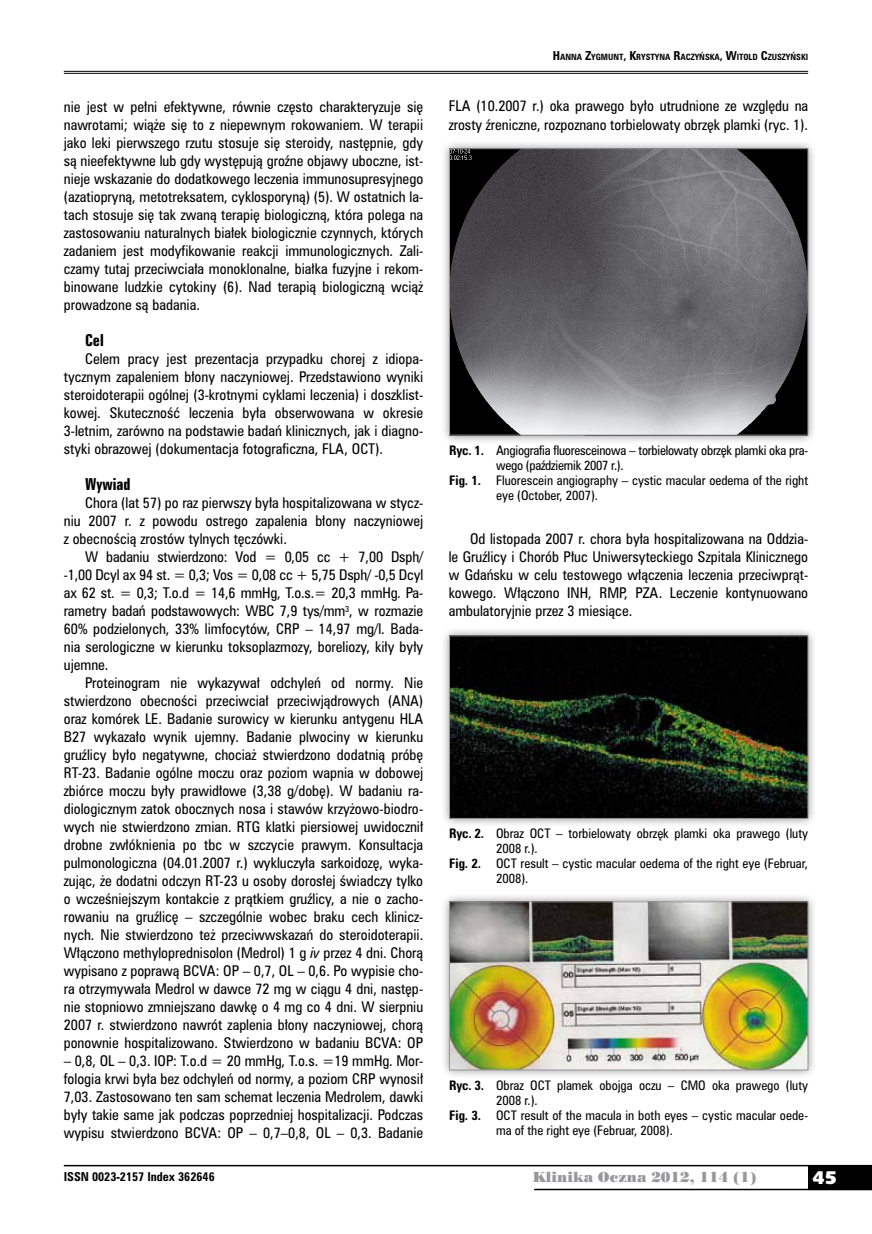
<style>
.page{position:relative;width:872px;height:1234px;background:#fff}
.page>*{position:absolute;margin:0;border:0;box-sizing:border-box;transform-origin:0 0}
.t1{font:18px "Humanst 531 U Blk PL";color:#fff}
.t2{font:15px "Zurich Bd X Cn PL";color:#000}
.t3{font:13.5px/18px "Zurich Cn PL";color:#000;text-align:justify}
.t4{font:13.5px "Poster Bodoni PL";color:#98989c}
.t5{font:12px "Zurich Cn PL";color:#000}
.t6{font:12px "Zurich Cn PL";letter-spacing:-.02em;color:#000}
.t7{font:700 11.25px "Zurich Cn PL";color:#000}
.t8{font:700 7.8px "Zurich Cn PL";color:#000}
.s1{font-style:italic}
.s2{font-size:11.25px}
.s3{font-weight:700}
</style>
<div class="page">
<div style="left:808px;top:1165px;width:64px;height:24px;background:#000"></div>
<hr style="left:64px;top:1164px;width:808px;height:2px;background:#000">
<hr style="left:534px;top:1188px;width:338px;height:1px;background:#000">
<hr style="left:64px;top:71px;width:744px;height:1px;background:#000">
<hr style="left:64px;top:73px;width:744px;height:1px;background:#000">
<div style="left:440px;top:139px;width:377px;height:305px;background:#000;opacity:.45"></div>
<img style="left:451px;top:150px;width:355px;height:283px">
<div style="left:449px;top:148px;width:359px;height:287px;border:1px solid #98989c"></div>
<div style="left:440px;top:626px;width:377px;height:201px;background:#000;opacity:.45"></div>
<img style="left:451px;top:637px;width:355px;height:179px">
<div style="left:449px;top:635px;width:359px;height:183px;border:1px solid #98989c"></div>
<div style="left:440px;top:892px;width:377px;height:186px;background:#000;opacity:.45"></div>
<img style="left:451px;top:903px;width:355px;height:164px">
<div style="left:449px;top:901px;width:359px;height:168px;border:1px solid #98989c"></div>
<p class="t3" style="left:64px;top:97px;width:361px">nie jest w pełni efektywne, równie często charakteryzuje się nawrotami; wiąże się to z niepewnym rokowaniem. W terapii jako leki pierwszego rzutu stosuje się steroidy, następnie, gdy są nieefektywne lub gdy występują groźne objawy uboczne, ist&shy;nieje wskazanie do dodatkowego leczenia immunosupresyjnego (azatiopryną, metotreksatem, cyklosporyną) (5). W ostatnich la&shy;tach stosuje się tak zwaną terapię biologiczną, która polega na zastosowaniu naturalnych białek biologicznie czynnych, których zadaniem jest modyfikowanie reakcji immunologicznych. Zali&shy;czamy tutaj przeciwciała monoklonalne, białka fuzyjne i rekom&shy;binowane ludzkie cytokiny (6). Nad terapią biologiczną wciąż prowadzone są badania.</p>
<p class="t2" style="left:85px;top:330px;width:20px">Cel</p>
<p class="t3" style="left:64px;top:349px;width:361px;text-indent:21px">Celem pracy jest prezentacja przypadku chorej z idiopa&shy;tycznym zapaleniem błony naczyniowej. Przedstawiono wyniki steroidoterapii ogólnej (3-krotnymi cyklami leczenia) i doszklist&shy;kowej. Skuteczność leczenia była obserwowana w okresie 3-letnim, zarówno na podstawie badań klinicznych, jak i diagno&shy;styki obrazowej (dokumentacja fotograficzna, FLA, OCT).</p>
<p class="t2" style="left:85px;top:474px;width:47px">Wywiad</p>
<p class="t3" style="left:64px;top:493px;width:361px;text-indent:21px">Chora (lat 57) po raz pierwszy była hospitalizowana w stycz&shy;niu 2007 r. z powodu ostrego zapalenia błony naczyniowej z obecnością zrostów tylnych tęczówki.</p>
<p class="t3" style="left:64px;top:547px;width:361px;text-indent:21px">W badaniu stwierdzono: Vod = 0,05 cc + 7,00 Dsph/ -1,00 Dcyl ax 94 st. = 0,3; Vos = 0,08 cc + 5,75 Dsph/ -0,5 Dcyl ax 62 st. = 0,3; T.o.d = 14,6 mmHg, T.o.s.= 20,3 mmHg. Pa&shy;rametry badań podstawowych: WBC 7,9 tys/mm<sup>3</sup>, w rozmazie 60% podzielonych, 33% limfocytów, CRP – 14,97 mg/l. Bada&shy;nia serologiczne w kierunku toksoplazmozy, boreliozy, kiły były ujemne.</p>
<p class="t3" style="left:64px;top:673px;width:361px;text-indent:21px">Proteinogram nie wykazywał odchyleń od normy. Nie stwierdzono obecności przeciwciał przeciwjądrowych (ANA) oraz komórek LE. Badanie surowicy w kierunku antygenu HLA B27 wykazało wynik ujemny. Badanie plwociny w kierunku gruźlicy było negatywne, chociaż stwierdzono dodatnią próbę RT-23. Badanie ogólne moczu oraz poziom wapnia w dobowej zbiórce moczu były prawidłowe (3,38 g/dobę). W badaniu ra&shy;diologicznym zatok obocznych nosa i stawów krzyżowo-biodro&shy;wych nie stwierdzono zmian. RTG klatki piersiowej uwidocznił drobne zwłóknienia po tbc w szczycie prawym. Konsultacja pulmonologiczna (04.01.2007 r.) wykluczyła sarkoidozę, wyka&shy;zując, że dodatni odczyn RT-23 u osoby dorosłej świadczy tylko o wcześniejszym kontakcie z prątkiem gruźlicy, a nie o zacho&shy;rowaniu na gruźlicę – szczególnie wobec braku cech klinicz&shy;nych. Nie stwierdzono też przeciwwskazań do steroidoterapii.<br>Włączono methyloprednisolon (Medrol) 1 g <span class="s1">iv</span> przez 4 dni. Chorą wypisano z poprawą BCVA: OP – 0,7, OL – 0,6. Po wypisie cho&shy;ra otrzymywała Medrol w dawce 72 mg w ciągu 4 dni, następ&shy;nie stopniowo zmniejszano dawkę o 4 mg co 4 dni. W sierpniu 2007 r. stwierdzono nawrót zaplenia błony naczyniowej, chorą ponownie hospitalizowano. Stwierdzono w badaniu BCVA: OP</p>
<p class="t3" style="left:64px;top:1051px;width:361px">– 0,8, OL – 0,3. IOP: T.o.d = 20 mmHg, T.o.s. =19 mmHg. Mor&shy;fologia krwi była bez odchyleń od normy, a poziom CRP wynosił 7,03. Zastosowano ten sam schemat leczenia Medrolem, dawki były takie same jak podczas poprzedniej hospitalizacji. Podczas wypisu stwierdzono BCVA: OP – 0,7–0,8, OL – 0,3. Badanie</p>
<p class="t8" style="left:553px;top:52px;width:257px"><span class="s2">H</span>ANNA <span class="s2">Z</span>YGMUNT<span class="s2">, K</span>RYSTYNA <span class="s2">R</span>ACZYŃSKA<span class="s2">, W</span>ITOLD <span class="s2">C</span>ZUSZYŃSKI</p>
<p class="t3" style="left:449px;top:97px;width:361px">FLA (10.2007 r.) oka prawego było utrudnione ze względu na zrosty źreniczne, rozpoznano torbielowaty obrzęk plamki (ryc. 1).</p>
<p class="t6" style="left:449px;top:442px;width:360px"><span class="s3">Ryc. 1.</span> Angiografia fluoresceinowa – torbielowaty obrzęk plamki oka pra-</p>
<p class="t6" style="left:496px;top:457px;width:129px">wego (październik 2007 r.).</p>
<p class="t5" style="left:449px;top:472px;width:360px"><span class="s3">Fig. 1.</span> Fluorescein angiography – cystic macular oedema of the right</p>
<p class="t5" style="left:496px;top:487px;width:103px">eye (October, 2007).</p>
<p class="t3" style="left:449px;top:529px;width:361px;text-indent:21px">Od listopada 2007 r. chora była hospitalizowana na Oddzia&shy;le Gruźlicy i Chorób Płuc Uniwersyteckiego Szpitala Klinicznego w Gdańsku w celu testowego włączenia leczenia przeciwprąt&shy;kowego. Włączono INH, RMP, PZA. Leczenie kontynuowano ambulatoryjnie przez 3 miesiące.</p>
<p class="t5" style="left:449px;top:825px;width:360px"><span class="s3">Ryc. 2.</span> Obraz OCT – torbielowaty obrzęk plamki oka prawego (luty</p>
<p class="t5" style="left:496px;top:840px;width:43px">2008 r.).</p>
<p class="t5" style="left:449px;top:855px;width:360px"><span class="s3">Fig. 2.</span> OCT result – cystic macular oedema of the right eye (Februar,</p>
<p class="t5" style="left:496px;top:870px;width:34px">2008).</p>
<p class="t5" style="left:449px;top:1076px;width:360px"><span class="s3">Ryc. 3.</span> Obraz OCT plamek obojga oczu – CMO oka prawego (luty</p>
<p class="t5" style="left:496px;top:1091px;width:43px">2008 r.).</p>
<p class="t5" style="left:449px;top:1106px;width:360px"><span class="s3">Fig. 3.</span> OCT result of the macula in both eyes – cystic macular oede-</p>
<p class="t5" style="left:496px;top:1121px;width:178px">ma of the right eye (Februar, 2008).</p>
<p class="t7" style="left:64px;top:1168px;width:152px">ISSN 0023-2157 Index 362646</p>
<p class="t4" style="left:532px;top:1168px;width:225px">Klinika Oczna 2012, 114 (1)</p>
<h1 class="t1" style="left:812px;top:1165px;width:26px">45</h1>
</div>
